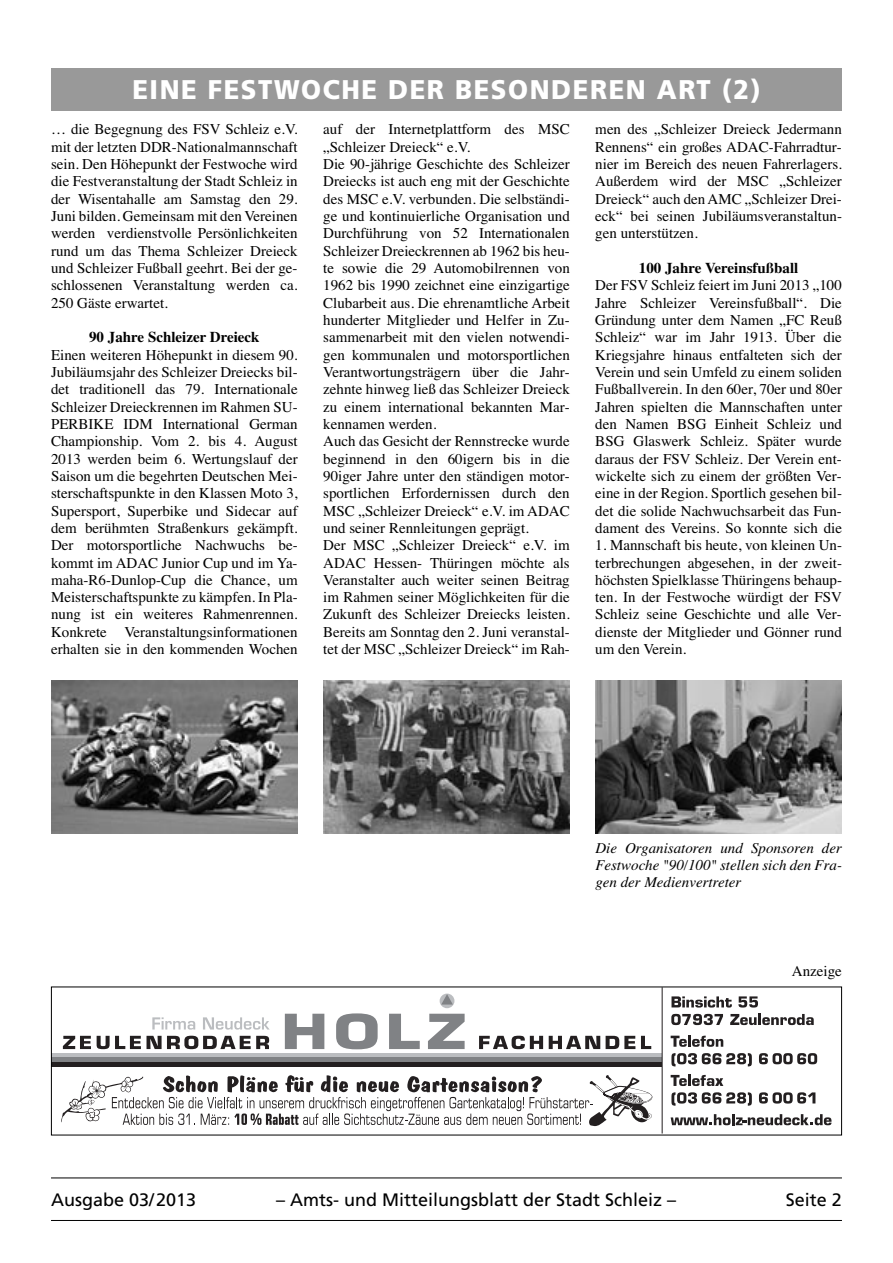
<style>
.page{position:relative;width:893px;height:1263px;background:#fff}
.page>*{position:absolute;margin:0;border:0;box-sizing:border-box;transform-origin:0 0}
.t1{font:900 27px "Frutiger";letter-spacing:.06em;color:#fff;scale:.95 1}
.t2{font:18px "Frutiger";color:#000}
.t3{font:15px/17.4px "Times";color:#000;text-align:justify}
.t4{font:italic 15px/17.4px "Times";color:#000;text-align:justify}
.t5{font:700 15px "Times";color:#000}
</style>
<div class="page">
<div style="left:51px;top:68px;width:791px;height:43px;background:#999"></div>
<hr style="left:51px;top:1220px;width:791px;height:1px;background:#000">
<hr style="left:51px;top:1177px;width:791px;height:1px;background:#000">
<svg style="left:63px;top:1036px;width:28px;height:13px"></svg>
<svg style="left:97px;top:1036px;width:44px;height:13px"></svg>
<svg style="left:147px;top:1036px;width:122px;height:13px"></svg>
<svg style="left:285px;top:1014px;width:39px;height:35px"></svg>
<svg style="left:336px;top:1013px;width:42px;height:36px"></svg>
<svg style="left:389px;top:1014px;width:31px;height:35px"></svg>
<svg style="left:428px;top:1014px;width:37px;height:35px"></svg>
<svg style="left:479px;top:1036px;width:64px;height:13px"></svg>
<svg style="left:549px;top:1036px;width:51px;height:13px"></svg>
<svg style="left:606px;top:1036px;width:29px;height:13px"></svg>
<svg style="left:641px;top:1036px;width:10px;height:13px"></svg>
<svg style="left:152px;top:1017px;width:43px;height:13px"></svg>
<svg style="left:203px;top:1017px;width:67px;height:13px"></svg>
<hr style="left:52px;top:1053px;width:610px;height:4px;background:#bbbdc0">
<div style="left:52px;top:1057px;width:610px;height:5px;background:#808285"></div>
<div style="left:52px;top:1062px;width:610px;height:5px;background:#231f20"></div>
<hr style="left:662px;top:987px;width:1px;height:146px;background:#231f20">
<svg style="left:440px;top:993px;width:14px;height:15px"></svg>
<svg style="left:441px;top:994px;width:12px;height:10px"></svg>
<svg style="left:671px;top:1114px;width:160px;height:11px"></svg>
<svg style="left:671px;top:1092px;width:81px;height:14px"></svg>
<svg style="left:759px;top:1092px;width:56px;height:11px"></svg>
<svg style="left:671px;top:1075px;width:52px;height:11px"></svg>
<svg style="left:671px;top:1053px;width:81px;height:13px"></svg>
<svg style="left:759px;top:1053px;width:58px;height:11px"></svg>
<svg style="left:671px;top:1036px;width:52px;height:11px"></svg>
<svg style="left:671px;top:1014px;width:52px;height:11px"></svg>
<svg style="left:730px;top:1014px;width:84px;height:11px"></svg>
<svg style="left:671px;top:996px;width:61px;height:11px"></svg>
<svg style="left:738px;top:996px;width:20px;height:11px"></svg>
<svg style="left:61px;top:1075px;width:592px;height:51px"></svg>
<img style="left:595px;top:680px;width:247px;height:153px">
<img style="left:51px;top:680px;width:247px;height:153px">
<img style="left:323px;top:680px;width:247px;height:153px">
<h1 class="t1" style="left:132px;top:79px;width:663px">EINE FESTWOCHE DER BESONDEREN ART (2)</h1>
<p class="t3" style="left:51px;top:122px;width:248px">… die Begegnung des FSV Schleiz e.V. mit der letzten DDR-Nationalmannschaft sein. Den Höhepunkt der Festwoche wird die Festveranstaltung der Stadt Schleiz in der Wisentahalle am Samstag den 29.<br>Juni bilden. Gemeinsam mit den Vereinen werden verdienstvolle Persönlichkeiten rund um das Thema Schleizer Dreieck und Schleizer Fußball geehrt. Bei der ge&shy;schlossenen Veranstaltung werden ca.<br>250 Gäste erwartet.</p>
<p class="t5" style="left:89px;top:332px;width:172px">90 Jahre Schleizer Dreieck</p>
<p class="t3" style="left:51px;top:347px;width:248px">Einen weiteren Höhepunkt in diesem 90.<br>Jubiläumsjahr des Schleizer Dreiecks bil&shy;det traditionell das 79. Internationale Schleizer Dreieckrennen im Rahmen SU-PERBIKE IDM International German Championship. Vom 2. bis 4. August 2013 werden beim 6. Wertungslauf der Saison um die begehrten Deutschen Mei&shy;sterschaftspunkte in den Klassen Moto 3, Supersport, Superbike und Sidecar auf dem berühmten Straßenkurs gekämpft.<br>Der motorsportliche Nachwuchs be&shy;kommt im ADAC Junior Cup und im Ya&shy;maha-R6-Dunlop-Cup die Chance, um Meisterschaftspunkte zu kämpfen. In Pla&shy;nung ist ein weiteres Rahmenrennen.<br>Konkrete Veranstaltungsinformationen erhalten sie in den kommenden Wochen</p>
<p class="t3" style="left:323px;top:122px;width:248px;text-align:left">auf der Internetplattform des MSC „Schleizer Dreieck“ e.V.<br>Die 90-jährige Geschichte des Schleizer Dreiecks ist auch eng mit der Geschichte des MSC e.V. verbunden. Die selbständi&shy;ge und kontinuierliche Organisation und Durchführung von 52 Internationalen Schleizer Dreieckrennen ab 1962 bis heu&shy;te sowie die 29 Automobilrennen von 1962 bis 1990 zeichnet eine einzigartige Clubarbeit aus. Die ehrenamtliche Arbeit hunderter Mitglieder und Helfer in Zu&shy;sammenarbeit mit den vielen notwendi&shy;gen kommunalen und motorsportlichen Verantwortungsträgern über die Jahr&shy;zehnte hinweg ließ das Schleizer Dreieck zu einem international bekannten Mar&shy;kennamen werden.<br>Auch das Gesicht der Rennstrecke wurde beginnend in den 60igern bis in die 90iger Jahre unter den ständigen motor&shy;sportlichen Erfordernissen durch den MSC „Schleizer Dreieck“ e.V. im ADAC und seiner Rennleitungen geprägt.<br>Der MSC „Schleizer Dreieck“ e.V. im ADAC Hessen- Thüringen möchte als Veranstalter auch weiter seinen Beitrag im Rahmen seiner Möglichkeiten für die Zukunft des Schleizer Dreiecks leisten.<br>Bereits am Sonntag den 2. Juni veranstal&shy;tet der MSC „Schleizer Dreieck“ im Rah-</p>
<p class="t3" style="left:595px;top:122px;width:248px">men des „Schleizer Dreieck Jedermann Rennens“ ein großes ADAC-Fahrradtur&shy;nier im Bereich des neuen Fahrerlagers.<br>Außerdem wird der MSC „Schleizer Dreieck“ auch den AMC „Schleizer Drei&shy;eck“ bei seinen Jubiläumsveranstaltun&shy;gen unterstützen.</p>
<p class="t5" style="left:639px;top:262px;width:161px">100 Jahre Vereinsfußball</p>
<p class="t3" style="left:595px;top:278px;width:248px">Der FSV Schleiz feiert im Juni 2013 „100<br>Jahre Schleizer Vereinsfußball“. Die Gründung unter dem Namen „FC Reuß Schleiz“ war im Jahr 1913. Über die Kriegsjahre hinaus entfalteten sich der Verein und sein Umfeld zu einem soliden Fußballverein. In den 60er, 70er und 80er Jahren spielten die Mannschaften unter den Namen BSG Einheit Schleiz und BSG Glaswerk Schleiz. Später wurde daraus der FSV Schleiz. Der Verein ent&shy;wickelte sich zu einem der größten Ver - eine in der Region. Sportlich gesehen bil&shy;det die solide Nachwuchsarbeit das Fun&shy;dament des Vereins. So konnte sich die</p>
<p class="t3" style="left:595px;top:538px;width:248px">1. Mannschaft bis heute, von kleinen Un&shy;terbrechungen abgesehen, in der zweit&shy;höchsten Spielklasse Thüringens behaup&shy;ten. In der Festwoche würdigt der FSV Schleiz seine Geschichte und alle Ver&shy;dienste der Mitglieder und Gönner rund um den Verein.</p>
<p class="t4" style="left:595px;top:840px;width:248px">Die Organisatoren und Sponsoren der Festwoche "90/100" stellen sich den Fra&shy;gen der Medienvertreter</p>
<p class="t3" style="left:792px;top:963px;width:51px">Anzeige</p>
<p class="t2" style="left:51px;top:1193px;width:147px">Ausgabe 03/2013</p>
<p class="t2" style="left:276px;top:1193px;width:401px">– Amts- und Mitteilungsblatt der Stadt Schleiz –</p>
<p class="t2" style="left:786px;top:1193px;width:58px">Seite 2</p>
</div>
